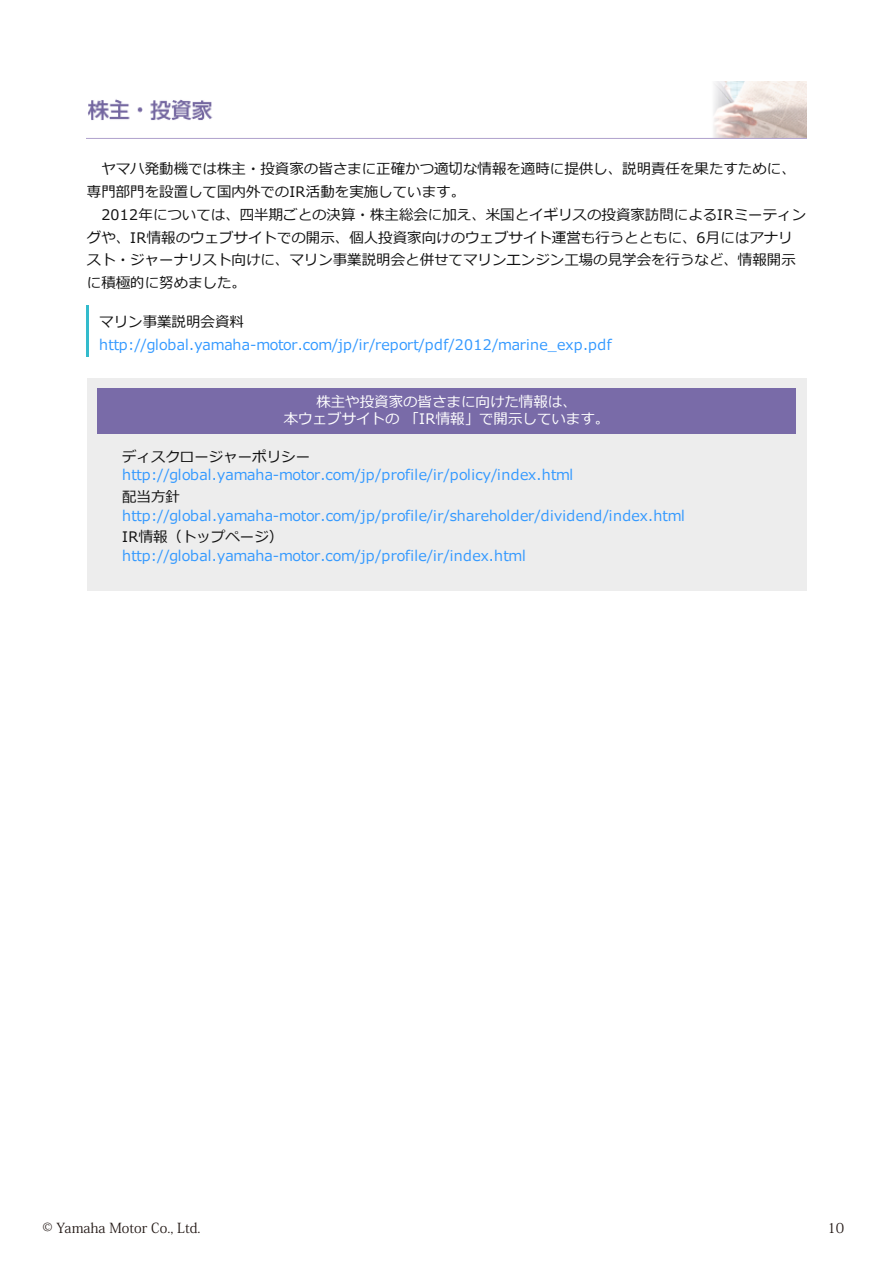
<style>
.page{position:relative;width:893px;height:1263px;background:#fff}
.page>*{position:absolute;margin:0;border:0;box-sizing:border-box;transform-origin:0 0}
.t1{font:14.4px/22.8px "Meiryo";color:#111}
.t2{font:14.4px "Meiryo";letter-spacing:.005em;color:#39f}
.t3{font:14.4px/17.5px "Meiryo";color:#fff;text-align:center}
.t4{font:13.8px "Koz Min Pro";color:#221815}
</style>
<div class="page">
<hr style="left:87px;top:306px;width:2px;height:51px;background:#3bc">
<div style="left:87px;top:378px;width:719px;height:213px;background:#ededed"></div>
<div style="left:97px;top:388px;width:699px;height:46px;background:#796ba8"></div>
<img style="left:88px;top:82px;width:718px;height:56px">
<p class="t1" style="left:87px;top:158px;width:710px;text-indent:14px">ヤマハ発動機では株主・投資家の皆さまに正確かつ適切な情報を適時に提供し、説明責任を果たすために、専門部門を設置して国内外でのIR活動を実施しています。</p>
<p class="t1" style="left:87px;top:203px;width:721px;text-indent:14px">2012年については、四半期ごとの決算・株主総会に加え、米国とイギリスの投資家訪問によるIRミーティングや、IR情報のウェブサイトでの開示、個人投資家向けのウェブサイト運営も行うとともに、6月にはアナリスト・ジャーナリスト向けに、マリン事業説明会と併せてマリンエンジン工場の見学会を行うなど、情報開示に積極的に努めました。</p>
<p class="t1" style="left:99px;top:311px;width:146px">マリン事業説明会資料</p>
<p class="t2" style="left:99px;top:337px;width:514px">http://global.yamaha‒motor.com/jp/ir/report/pdf/2012/marine̲exp.pdf</p>
<p class="t3" style="left:284px;top:393px;width:327px">株主や投資家の皆さまに向けた情報は、<br>本ウェブサイトの「IR情報」で開示しています。</p>
<p class="t1" style="left:122px;top:445px;width:190px">ディスクロージャーポリシー</p>
<p class="t2" style="left:122px;top:467px;width:453px">http://global.yamaha‒motor.com/jp/profile/ir/policy/index.html</p>
<p class="t1" style="left:122px;top:486px;width:59px">配当方針</p>
<p class="t2" style="left:122px;top:507px;width:564px">http://global.yamaha‒motor.com/jp/profile/ir/shareholder/dividend/index.html</p>
<p class="t1" style="left:122px;top:526px;width:163px">IR情報（トップページ(</p>
<p class="t2" style="left:122px;top:547px;width:405px">http://global.yamaha‒motor.com/jp/profile/ir/index.html</p>
<p class="t4" style="left:43px;top:1218px;width:160px">© Yamaha Motor Co., Ltd.</p>
<p class="t4" style="left:827px;top:1218px;width:18px">10</p>
</div>
